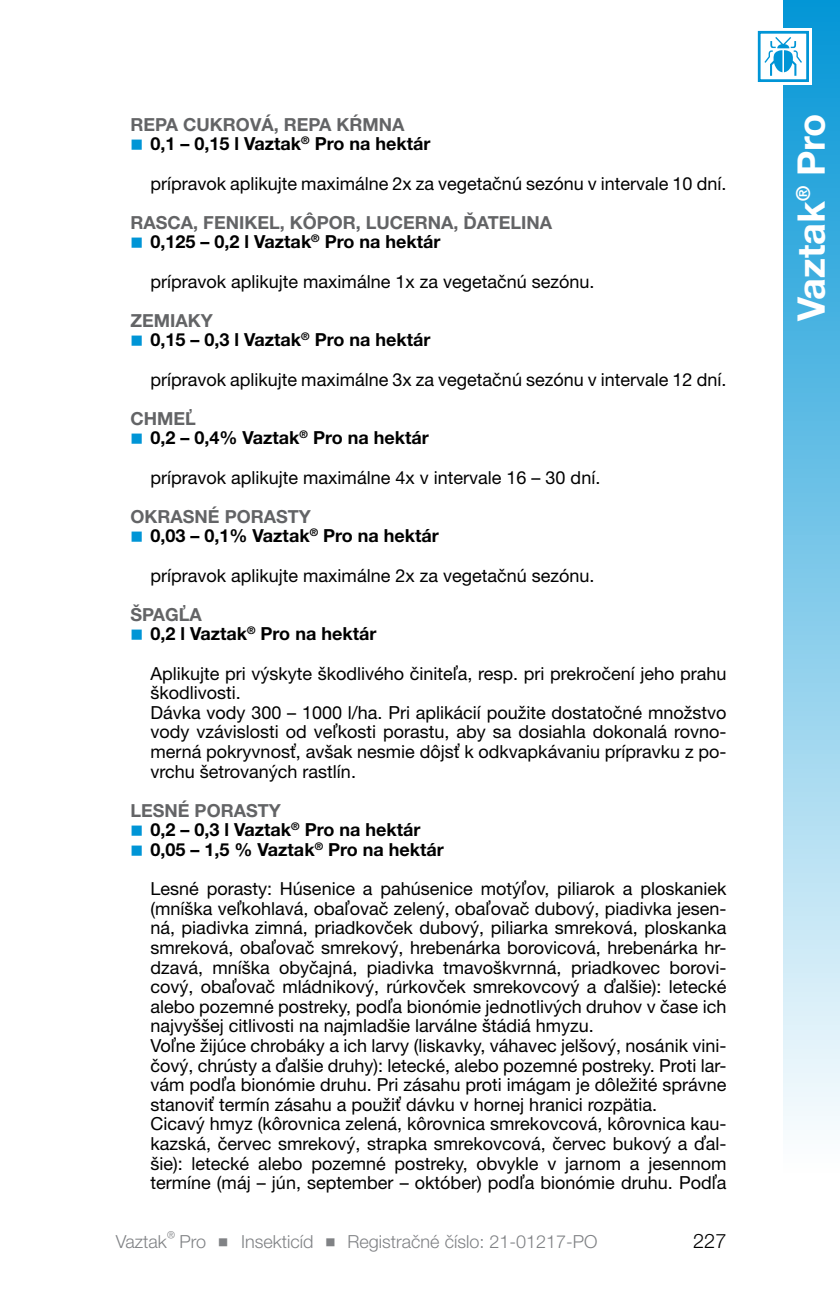
<style>
.page{position:relative;width:840px;height:1304px;background:#fff}
.page>*{position:absolute;margin:0;border:0;box-sizing:border-box;transform-origin:0 0}
.t1{font:700 38px "Helvetica Neue LT Pro";color:#fff}
.t2{font:300 20px "Helvetica Lucia Neue";color:#000}
.t3{font:18px/19.6px "Helvetica Lucia Neue";color:#000}
.t4{font:700 18px/19.6px "Helvetica Lucia Neue";color:#000}
.t5{font:700 18px/19.6px "Helvetica Lucia Neue";color:#636466}
.t6{font:300 18px "Helvetica Lucia Neue";color:#808285}
.s1{color:#636466}
.s2{color:#000}
</style>
<div class="page">
<div style="left:782px;top:0;width:57px;height:1196px;background:linear-gradient(to bottom,#0396d6,#fff)"></div>
<svg style="left:758px;top:28px;width:53px;height:57px"></svg>
<div style="left:758px;top:32px;width:49px;height:49px;background:#fff"></div>
<div style="left:757px;top:31px;width:51px;height:51px;border:3px solid #0095d6"></div>
<svg style="left:764px;top:37px;width:37px;height:39px"></svg>
<p class="t4" style="left:150px;top:114px;width:281px;text-indent:-20px"><span class="s1">REPA CUKROVÁ, REPA KŔMNA<br></span>0,1 – 0,15 l Vaztak<sup>®</sup> Pro na hektár</p>
<p class="t3" style="left:150px;top:173px;width:577px">prípravok aplikujte maximálne 2x za vegetačnú sezónu v intervale 10 dní.</p>
<p class="t5" style="left:150px;top:212px;width:403px;text-indent:-20px">RASCA, FENIKEL, KÔPOR, LUCERNA, ĎATELINA<br><span class="s2">0,125 – 0,2 l Vaztak</span><sup>®</sup> <span class="s2">Pro na hektár</span></p>
<p class="t3" style="left:150px;top:271px;width:445px">prípravok aplikujte maximálne 1x za vegetačnú sezónu.</p>
<p class="t4" style="left:150px;top:310px;width:281px;text-indent:-20px"><span class="s1">ZEMIAKY<br></span>0,15 – 0,3 l Vaztak<sup>®</sup> Pro na hektár</p>
<p class="t3" style="left:150px;top:369px;width:577px">prípravok aplikujte maximálne 3x za vegetačnú sezónu v intervale 12 dní.</p>
<p class="t4" style="left:150px;top:408px;width:280px;text-indent:-20px"><span class="s1">CHMEĽ<br></span>0,2 – 0,4% Vaztak<sup>®</sup> Pro na hektár</p>
<p class="t3" style="left:150px;top:467px;width:451px">prípravok aplikujte maximálne 4x v intervale 16 – 30 dní.</p>
<p class="t4" style="left:150px;top:506px;width:290px;text-indent:-20px"><span class="s1">OKRASNÉ PORASTY<br></span>0,03 – 0,1% Vaztak<sup>®</sup> Pro na hektár</p>
<p class="t3" style="left:150px;top:565px;width:445px">prípravok aplikujte maximálne 2x za vegetačnú sezónu.</p>
<p class="t4" style="left:150px;top:604px;width:227px;text-indent:-20px"><span class="s1">ŠPAGĽA<br></span>0,2 l Vaztak<sup>®</sup> Pro na hektár</p>
<p class="t3" style="left:150px;top:663px;width:577px">Aplikujte pri výskyte škodlivého činiteľa, resp. pri prekročení jeho prahu škodlivosti.<br>Dávka vody 300 – 1000 l/ha. Pri aplikácií použite dostatočné množstvo vody vzávislosti od veľkosti porastu, aby sa dosiahla dokonalá rovno&shy;merná pokryvnosť, avšak nesmie dôjsť k odkvapkávaniu prípravku z po&shy;vrchu šetrovaných rastlín.</p>
<p class="t4" style="left:150px;top:800px;width:295px;text-indent:-20px"><span class="s1">LESNÉ PORASTY<br></span>0,2 – 0,3 l Vaztak<sup>®</sup> Pro na hektár<br>0,05 – 1,5 % Vaztak<sup>®</sup> Pro na hektár</p>
<p class="t3" style="left:150px;top:879px;width:577px">Lesné porasty: Húsenice a pahúsenice motýľov, piliarok a ploskaniek (mníška veľkohlavá, obaľovač zelený, obaľovač dubový, piadivka jesen&shy;ná, piadivka zimná, priadkovček dubový, piliarka smreková, ploskanka smreková, obaľovač smrekový, hrebenárka borovicová, hrebenárka hr&shy;dzavá, mníška obyčajná, piadivka tmavoškvrnná, priadkovec borovi&shy;cový, obaľovač mládnikový, rúrkovček smrekovcový a ďalšie): letecké alebo pozemné postreky, podľa bionómie jednotlivých druhov v čase ich najvyššej citlivosti na najmladšie larválne štádiá hmyzu.<br>Voľne žijúce chrobáky a ich larvy (liskavky, váhavec jelšový, nosánik vini&shy;čový, chrústy a ďalšie druhy): letecké, alebo pozemné postreky. Proti lar&shy;vám podľa bionómie druhu. Pri zásahu proti imágam je dôležité správne stanoviť termín zásahu a použiť dávku v hornej hranici rozpätia.<br>Cicavý hmyz (kôrovnica zelená, kôrovnica smrekovcová, kôrovnica kau&shy;kazská, červec smrekový, strapka smrekovcová, červec bukový a ďal&shy;šie): letecké alebo pozemné postreky, obvykle v jarnom a jesennom termíne (máj – jún, september – október) podľa bionómie druhu. Podľa</p>
<p class="t6" style="left:116px;top:1230px;width:483px">Vaztak® Pro Ĭ Insekticíd Ĭ Registračné číslo: 21-01217-PO</p>
<p class="t2" style="left:692px;top:1228px;width:35px">227</p>
<h1 class="t1" style="left:786px;top:321px;width:209px;rotate:-90deg">Vaztak® Pro</h1>
</div>
